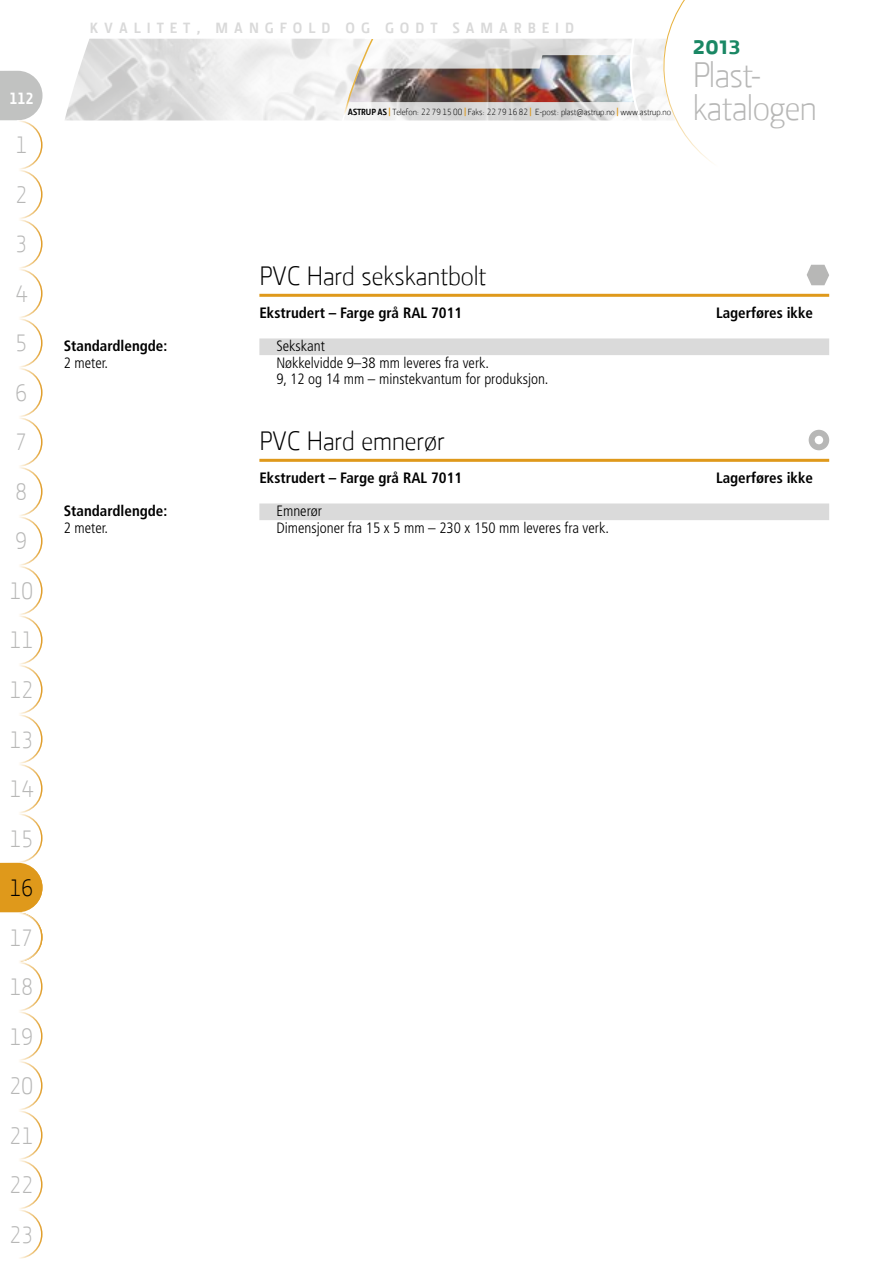
<style>
.page{position:relative;width:893px;height:1263px;background:#fff}
.page>*{position:absolute;margin:0;border:0;box-sizing:border-box;transform-origin:0 0}
.t1{font:300 36px/33px "Section";letter-spacing:-.02em;color:#b7b7b6}
.t2{font:300 27px "Section";color:#000}
.t3{font:700 27px "Section";color:#1a8764}
.t4{font:24px/49.5px "Section Light Caps";letter-spacing:-.02em;color:#b7b7b6}
.t5{font:24px "Section Light Caps";color:#000}
.t6{font:16.5px "Section Bold Caps";color:#fff}
.t7{font:300 condensed 15px/16.5px "Frutiger LT Std";color:#000}
.t8{font:700 condensed 15px "Frutiger LT Std";color:#000}
.t9{font:700 15px "Section";letter-spacing:.4em;color:#d9d9d9}
.t10{font:300 9px "Section";letter-spacing:-.01em;color:#000}
.s1{font-weight:700}
.s2{font-weight:900;color:#df991b}
.s3{font-family:"Section Light Caps";font-weight:400}
.s4{font-family:"Section Bold Caps";font-weight:400;font-size:19.95px}
</style>
<div class="page">
<img style="left:109px;top:39px;width:230px;height:81px">
<img style="left:339px;top:38px;width:290px;height:83px">
<svg style="left:629px;top:39px;width:19px;height:81px"></svg>
<svg style="left:648px;top:0;width:64px;height:163px"></svg>
<div style="left:366px;top:34px;width:15px;height:5px;background:#fff"></div>
<svg style="left:65px;top:38px;width:44px;height:83px"></svg>
<hr style="left:259px;top:294px;width:570px;height:3px;background:#df991b">
<div style="left:259px;top:338px;width:570px;height:17px;background:#dadada"></div>
<hr style="left:259px;top:459px;width:570px;height:3px;background:#df991b">
<div style="left:259px;top:503px;width:570px;height:17px;background:#dadada"></div>
<svg style="left:807px;top:265px;width:22px;height:20px"></svg>
<div style="left:809px;top:430px;width:20px;height:20px;background:#b7b7b6;border-radius:50%"></div>
<div style="left:815px;top:436px;width:8px;height:8px;background:#fff;border-radius:50%"></div>
<svg style="left:0;top:70px;width:43px;height:1189px"></svg>
<p class="t6" style="left:9px;top:88px;width:26px">112</p>
<h3 class="t4" style="left:9px;top:120px;width:25px">1<br>2<br>3<br>4<br>5<br>6<br>7<br>8<br>9<br>10<br>11<br>12<br>13<br>14<br>15</h3>
<h3 class="t5" style="left:9px;top:874px;width:25px">16</h3>
<h3 class="t4" style="left:9px;top:913px;width:25px;text-align:justify">17<br>18<br>19<br>20<br>21<br>22<br>23</h3>
<p class="t9" style="left:90px;top:19px;width:486px">KVALITET, MANGFOLD OG GODT SAMARBEID</p>
<p class="t10" style="left:348px;top:107px;width:325px"><span class="s1">ASTRUP AS</span> <span class="s2">|</span> Telefon: <span class="s3">22 79 15 00</span> <span class="s2">|</span> Faks: <span class="s3">22 79 16 82</span> <span class="s2">|</span> E-post: plast@astrup.no <span class="s2">|</span> www.astrup.no</p>
<h2 class="t3" style="left:693px;top:29px;width:50px">201<span class="s4">3</span></h2>
<h1 class="t1" style="left:693px;top:59px;width:126px">Plast&shy;katalogen</h1>
<p class="t8" style="left:64px;top:337px;width:105px">Standardlengde:</p>
<p class="t7" style="left:64px;top:355px;width:46px">2 meter.</p>
<p class="t8" style="left:64px;top:502px;width:105px">Standardlengde:</p>
<p class="t7" style="left:64px;top:520px;width:46px">2 meter.</p>
<h2 class="t2" style="left:259px;top:261px;width:229px">PVC Hard sekskantbolt</h2>
<p class="t8" style="left:259px;top:304px;width:204px">Ekstrudert – Farge grå RAL 7011</p>
<p class="t8" style="left:716px;top:304px;width:98px">Lagerføres ikke</p>
<p class="t7" style="left:276px;top:338px;width:274px">Sekskant<br>Nøkkelvidde 9–38 mm leveres fra verk.<br>9, 12 og 14 mm – minstekvantum for produksjon.</p>
<h2 class="t2" style="left:259px;top:426px;width:187px">PVC Hard emnerør</h2>
<p class="t8" style="left:259px;top:469px;width:204px">Ekstrudert – Farge grå RAL 7011</p>
<p class="t8" style="left:716px;top:469px;width:98px">Lagerføres ikke</p>
<p class="t7" style="left:276px;top:503px;width:334px">Emnerør<br>Dimensjoner fra 15 x 5 mm – 230 x 150 mm leveres fra verk.</p>
</div>
